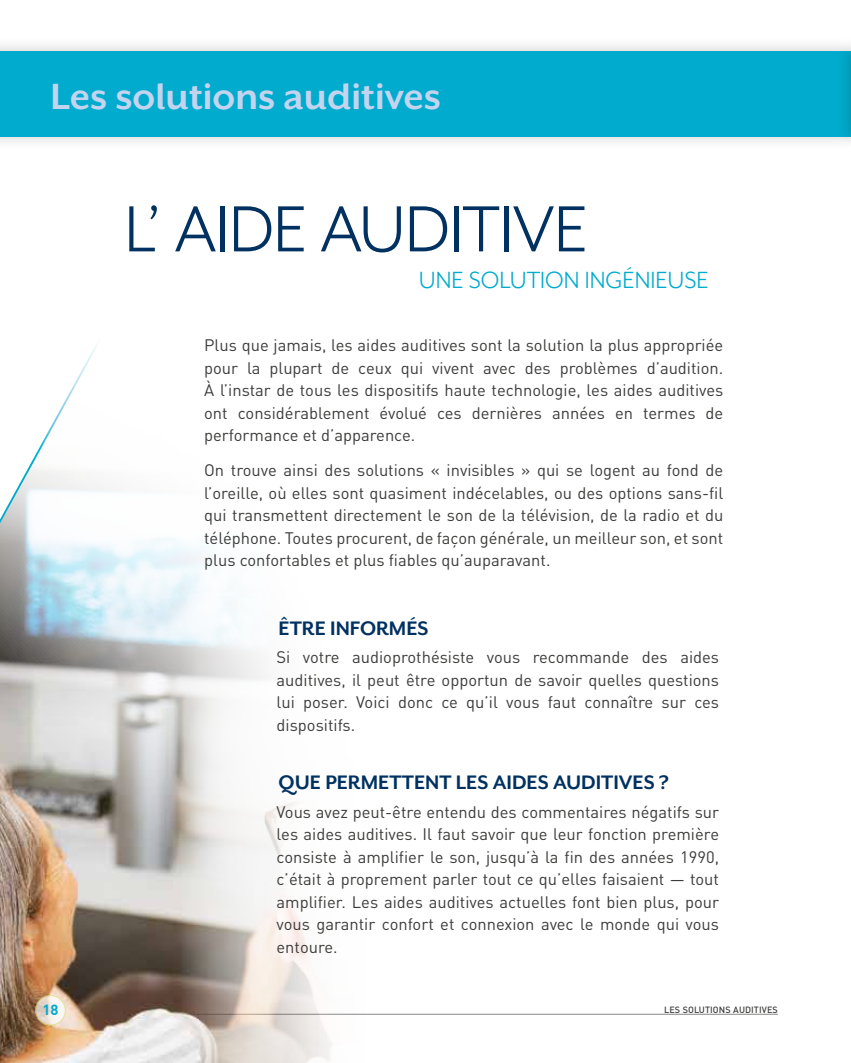
<style>
.page{position:relative;width:851px;height:1063px;background:#fff}
.page>*{position:absolute;margin:0;border:0;box-sizing:border-box;transform-origin:0 0}
.t1{font:75px "Mr Eaves XL San OT";letter-spacing:-.01em;color:#003160}
.t2{font:700 42px "Mr Eaves XL San OT";color:#c4d4ef}
.t3{font:27px "Mr Eaves XL San OT";color:#00abcd}
.t4{font:700 22.5px "Mr Eaves XL San OT";color:#003160}
.t5{font:16.5px/22.5px "DINOT";color:#3c3c3b;text-align:justify}
.t6{font:700 14.7px "DINOT";color:#00abcd}
.t7{font:500 9px "DINOT";letter-spacing:.01em;color:#3c3c3b}
</style>
<div class="page">
<div style="left:0;top:36px;width:850px;height:115px;background:#000;opacity:.2"></div>
<div style="left:0;top:51px;width:850px;height:85px;background:#00abcd"></div>
<div style="left:835px;top:36px;width:15px;height:115px;background:#000;opacity:.2"></div>
<hr style="left:850px;top:51px;width:1px;height:85px;background:#00abcd">
<hr style="left:107px;top:1014px;width:670px;height:1px;background:#878787">
<img style="left:0;top:538px;width:382px;height:525px">
<svg style="left:0;top:344px;width:136px;height:269px"></svg>
<svg style="left:36px;top:996px;width:29px;height:29px"></svg>
<div style="left:35px;top:995px;width:31px;height:31px;border:1px solid #e1e382;border-radius:50%"></div>
<h2 class="t2" style="left:50px;top:73px;width:392px">Les solutions auditives</h2>
<h1 class="t1" style="left:124px;top:191px;width:465px">L’ AIDE AUDITIVE</h1>
<h3 class="t3" style="left:419px;top:266px;width:291px">UNE SOLUTION INGÉNIEUSE</h3>
<p class="t5" style="left:204px;top:334px;width:520px">Plus que jamais, les aides auditives sont la solution la plus appropriée pour la plupart de ceux qui vivent avec des problèmes d’audition.<br>À l’instar de tous les dispositifs haute technologie, les aides auditives ont considérablement évolué ces dernières années en termes de performance et d’apparence.</p>
<p class="t5" style="left:204px;top:459px;width:520px">On trouve ainsi des solutions « invisibles » qui se logent au fond de l’oreille, où elles sont quasiment indécelables, ou des options sans-fil qui transmettent directement le son de la télévision, de la radio et du téléphone. Toutes procurent, de façon générale, un meilleur son, et sont plus confortables et plus fiables qu’auparavant.</p>
<h3 class="t4" style="left:278px;top:616px;width:151px">ÊTRE INFORMÉS</h3>
<p class="t5" style="left:276px;top:646px;width:444px">Si votre audioprothésiste vous recommande des aides auditives, il peut être opportun de savoir quelles questions lui poser. Voici donc ce qu’il vous faut connaître sur ces dispositifs.</p>
<h3 class="t4" style="left:278px;top:770px;width:391px">QUE PERMETTENT LES AIDES AUDITIVES ?</h3>
<p class="t5" style="left:276px;top:800px;width:444px">Vous avez peut-être entendu des commentaires négatifs sur les aides auditives. Il faut savoir que leur fonction première consiste à amplifier le son, jusqu’à la fin des années 1990, c’était à proprement parler tout ce qu’elles faisaient — tout amplifier. Les aides auditives actuelles font bien plus, pour vous garantir confort et connexion avec le monde qui vous entoure.</p>
<p class="t6" style="left:43px;top:1000px;width:17px">18</p>
<p class="t7" style="left:664px;top:1004px;width:115px">LES SOLUTIONS AUDITIVES</p>
</div>
